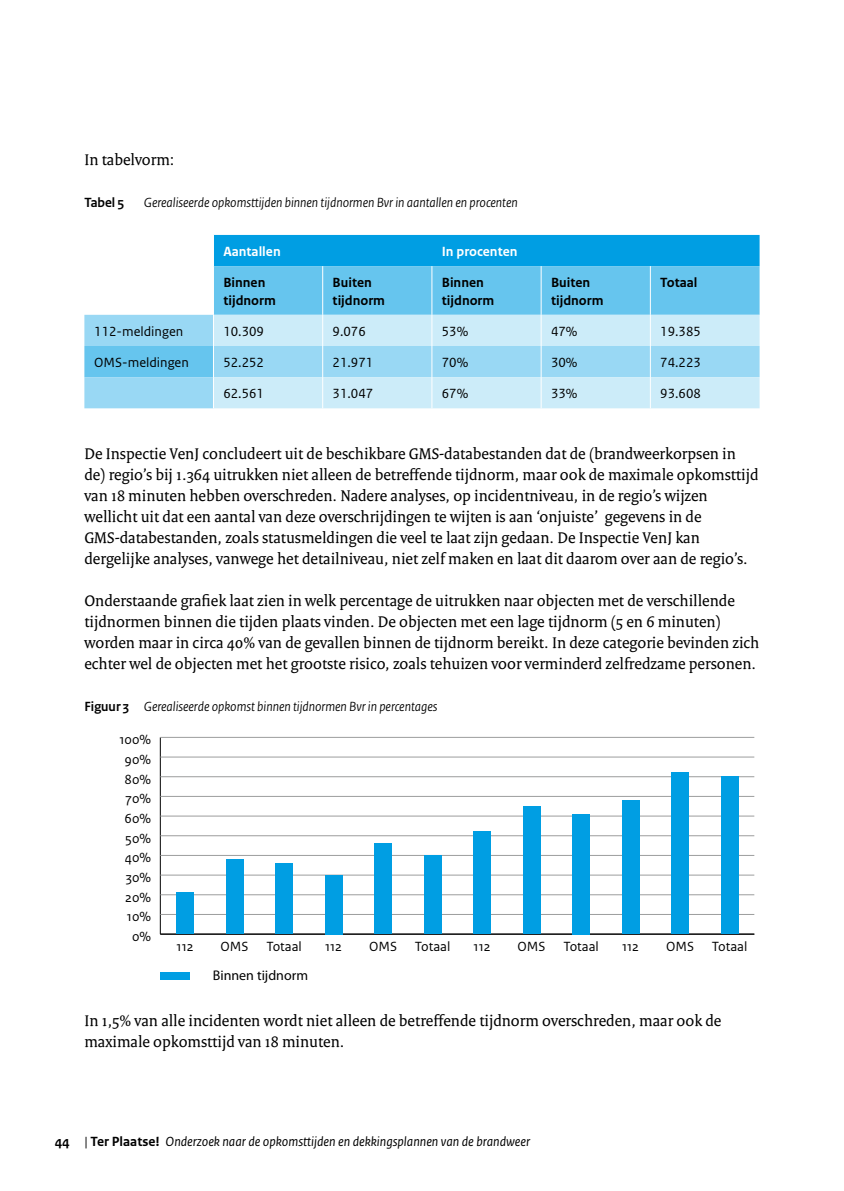
<style>
.page{position:relative;width:844px;height:1191px;background:#fff}
.page>*{position:absolute;margin:0;border:0;box-sizing:border-box;transform-origin:0 0}
.t1{font:16.62px/21px "Rijksoverheid Serif";color:#000}
.t2{font:14px "Rijksoverheid Sans Text";color:#000}
.t3{font:italic 14px "Rijksoverheid Sans Heading";color:#000}
.t4{font:italic 14px "Rijksoverheid Sans Text";color:#000}
.t5{font:700 14px/17.5px "Rijksoverheid Sans Text";color:#000}
.t6{font:700 14px "Rijksoverheid Sans Text";color:#fff}
.t7{font:14px "Myriad Pro";color:#000}
.t8{font:700 14px "Rijksoverheid Sans Heading";color:#000}
.s1{font-weight:700;font-style:normal}
.s2{font-style:normal}
</style>
<div class="page">
<div style="left:214px;top:235px;width:545px;height:31px;background:#009ee3"></div>
<svg style="left:84px;top:266px;width:675px;height:49px;fill:#66c5ee"></svg>
<svg style="left:84px;top:315px;width:129px;height:93px;background:#88d1f2"></svg>
<svg style="left:214px;top:315px;width:545px;height:93px;background:#bbe5f7"></svg>
<hr style="left:213px;top:266px;width:1px;height:49px;background:#fff">
<hr style="left:322px;top:266px;width:1px;height:49px;background:#fff">
<hr style="left:431px;top:266px;width:1px;height:49px;background:#fff">
<hr style="left:540px;top:266px;width:1px;height:49px;background:#fff">
<hr style="left:650px;top:266px;width:1px;height:49px;background:#fff">
<hr style="left:322px;top:315px;width:1px;height:31px;background:#fff">
<hr style="left:431px;top:315px;width:1px;height:31px;background:#fff">
<hr style="left:540px;top:315px;width:1px;height:31px;background:#fff">
<hr style="left:650px;top:315px;width:1px;height:31px;background:#fff">
<hr style="left:322px;top:346px;width:1px;height:31px;background:#fff">
<hr style="left:431px;top:346px;width:1px;height:31px;background:#fff">
<hr style="left:540px;top:346px;width:1px;height:31px;background:#fff">
<hr style="left:650px;top:346px;width:1px;height:31px;background:#fff">
<hr style="left:322px;top:377px;width:1px;height:31px;background:#fff">
<hr style="left:431px;top:377px;width:1px;height:31px;background:#fff">
<hr style="left:540px;top:377px;width:1px;height:31px;background:#fff">
<hr style="left:650px;top:377px;width:1px;height:31px;background:#fff">
<hr style="left:160px;top:737px;width:1px;height:197px;background:#000">
<hr style="left:160px;top:933px;width:594px;height:1px;background:#000">
<hr style="left:160px;top:914px;width:594px;height:1px;background:#9c9d9d">
<hr style="left:160px;top:894px;width:594px;height:1px;background:#9c9d9d">
<hr style="left:160px;top:874px;width:594px;height:1px;background:#9c9d9d">
<hr style="left:160px;top:855px;width:594px;height:1px;background:#9c9d9d">
<hr style="left:160px;top:835px;width:594px;height:1px;background:#9c9d9d">
<hr style="left:160px;top:815px;width:594px;height:1px;background:#9c9d9d">
<hr style="left:160px;top:796px;width:594px;height:1px;background:#9c9d9d">
<hr style="left:160px;top:776px;width:594px;height:1px;background:#9c9d9d">
<hr style="left:160px;top:756px;width:594px;height:1px;background:#9c9d9d">
<hr style="left:160px;top:737px;width:594px;height:1px;background:#9c9d9d">
<div style="left:160px;top:971px;width:30px;height:8px;background:#009ee3"></div>
<div style="left:176px;top:892px;width:18px;height:42px;background:#009ee3"></div>
<div style="left:225px;top:859px;width:18px;height:75px;background:#009ee3"></div>
<div style="left:275px;top:863px;width:18px;height:71px;background:#009ee3"></div>
<div style="left:324px;top:875px;width:18px;height:59px;background:#009ee3"></div>
<div style="left:374px;top:843px;width:18px;height:91px;background:#009ee3"></div>
<div style="left:423px;top:855px;width:18px;height:79px;background:#009ee3"></div>
<div style="left:473px;top:832px;width:18px;height:102px;background:#009ee3"></div>
<div style="left:522px;top:806px;width:18px;height:128px;background:#009ee3"></div>
<div style="left:572px;top:814px;width:18px;height:120px;background:#009ee3"></div>
<div style="left:621px;top:800px;width:18px;height:134px;background:#009ee3"></div>
<div style="left:671px;top:773px;width:17px;height:161px;background:#009ee3"></div>
<div style="left:720px;top:776px;width:18px;height:158px;background:#009ee3"></div>
<p class="t1" style="left:84px;top:149px;width:92px">In tabelvorm:</p>
<p class="t8" style="left:84px;top:194px;width:42px">Tabel 5</p>
<p class="t3" style="left:144px;top:194px;width:375px">Gerealiseerde opkomsttijden binnen tijdnormen Bvr in aantallen en procenten</p>
<p class="t6" style="left:223px;top:244px;width:59px">Aantallen</p>
<p class="t6" style="left:442px;top:244px;width:77px">In procenten</p>
<p class="t5" style="left:223px;top:274px;width:54px">Binnen tijdnorm</p>
<p class="t5" style="left:332px;top:274px;width:54px">Buiten tijdnorm</p>
<p class="t5" style="left:441px;top:274px;width:54px">Binnen tijdnorm</p>
<p class="t5" style="left:551px;top:274px;width:54px">Buiten tijdnorm</p>
<p class="t5" style="left:660px;top:274px;width:39px">Totaal</p>
<p class="t2" style="left:94px;top:323px;width:90px">112-meldingen</p>
<p class="t2" style="left:223px;top:323px;width:42px">10.309</p>
<p class="t2" style="left:332px;top:323px;width:35px">9.076</p>
<p class="t2" style="left:441px;top:323px;width:28px">53%</p>
<p class="t2" style="left:551px;top:323px;width:28px">47%</p>
<p class="t2" style="left:660px;top:323px;width:42px">19.385</p>
<p class="t2" style="left:94px;top:355px;width:96px">OMS-meldingen</p>
<p class="t2" style="left:223px;top:355px;width:42px">52.252</p>
<p class="t2" style="left:332px;top:355px;width:42px">21.971</p>
<p class="t2" style="left:441px;top:355px;width:28px">70%</p>
<p class="t2" style="left:551px;top:355px;width:28px">30%</p>
<p class="t2" style="left:660px;top:355px;width:42px">74.223</p>
<p class="t2" style="left:223px;top:386px;width:42px">62.561</p>
<p class="t2" style="left:332px;top:386px;width:42px">31.047</p>
<p class="t2" style="left:441px;top:386px;width:28px">67%</p>
<p class="t2" style="left:551px;top:386px;width:28px">33%</p>
<p class="t2" style="left:660px;top:386px;width:42px">93.608</p>
<p class="t1" style="left:84px;top:443px;width:675px">De Inspectie VenJ concludeert uit de beschikbare GMS-databestanden dat de (brandweerkorpsen in de) regio’s bij 1.364 uitrukken niet alleen de betreffende tijdnorm, maar ook de maximale opkomsttijd van 18 minuten hebben overschreden. Nadere analyses, op incidentniveau, in de regio’s wijzen wellicht uit dat een aantal van deze overschrijdingen te wijten is aan ‘onjuiste’ gegevens in de GMS-databestanden, zoals statusmeldingen die veel te laat zijn gedaan. De Inspectie VenJ kan dergelijke analyses, vanwege het detailniveau, niet zelf maken en laat dit daarom over aan de regio’s.</p>
<p class="t1" style="left:84px;top:590px;width:676px">Onderstaande grafiek laat zien in welk percentage de uitrukken naar objecten met de verschillende tijdnormen binnen die tijden plaats vinden. De objecten met een lage tijdnorm (5 en 6 minuten) worden maar in circa 40% van de gevallen binnen de tijdnorm bereikt. In deze categorie bevinden zich echter wel de objecten met het grootste risico, zoals tehuizen voor verminderd zelfredzame personen.</p>
<p class="t3" style="left:84px;top:698px;width:354px"><span class="s1">Figuur 3</span> Gerealiseerde opkomst binnen tijdnormen Bvr in percentages</p>
<p class="t2" style="left:119px;top:731px;width:33px">100%</p>
<p class="t2" style="left:124px;top:751px;width:28px">90%</p>
<p class="t2" style="left:124px;top:771px;width:28px">80%</p>
<p class="t2" style="left:125px;top:790px;width:27px">70%</p>
<p class="t2" style="left:124px;top:810px;width:28px">60%</p>
<p class="t2" style="left:125px;top:830px;width:27px">50%</p>
<p class="t2" style="left:125px;top:849px;width:28px">40%</p>
<p class="t2" style="left:126px;top:869px;width:27px">30%</p>
<p class="t2" style="left:125px;top:889px;width:27px">20%</p>
<p class="t2" style="left:127px;top:908px;width:26px">10%</p>
<p class="t2" style="left:132px;top:928px;width:21px">0%</p>
<p class="t2" style="left:176px;top:938px;width:18px">112</p>
<p class="t2" style="left:220px;top:938px;width:29px">OMS</p>
<p class="t2" style="left:266px;top:938px;width:37px">Totaal</p>
<p class="t2" style="left:325px;top:938px;width:18px">112</p>
<p class="t2" style="left:369px;top:938px;width:29px">OMS</p>
<p class="t2" style="left:415px;top:938px;width:37px">Totaal</p>
<p class="t2" style="left:473px;top:938px;width:18px">112</p>
<p class="t2" style="left:517px;top:938px;width:29px">OMS</p>
<p class="t2" style="left:563px;top:938px;width:37px">Totaal</p>
<p class="t2" style="left:622px;top:938px;width:18px">112</p>
<p class="t2" style="left:666px;top:938px;width:29px">OMS</p>
<p class="t2" style="left:711px;top:938px;width:37px">Totaal</p>
<p class="t7" style="left:213px;top:967px;width:97px">Binnen tijdnorm</p>
<p class="t1" style="left:84px;top:1010px;width:638px">In 1,5% van alle incidenten wordt niet alleen de betreffende tijdnorm overschreden, maar ook de maximale opkomsttijd van 18 minuten.</p>
<p class="t4" style="left:55px;top:1134px;width:476px"><span class="s1">44</span> <span class="s2">|</span> <span class="s1">Ter Plaatse!</span> Onderzoek naar de opkomsttijden en dekkingsplannen van de brandweer</p>
</div>
